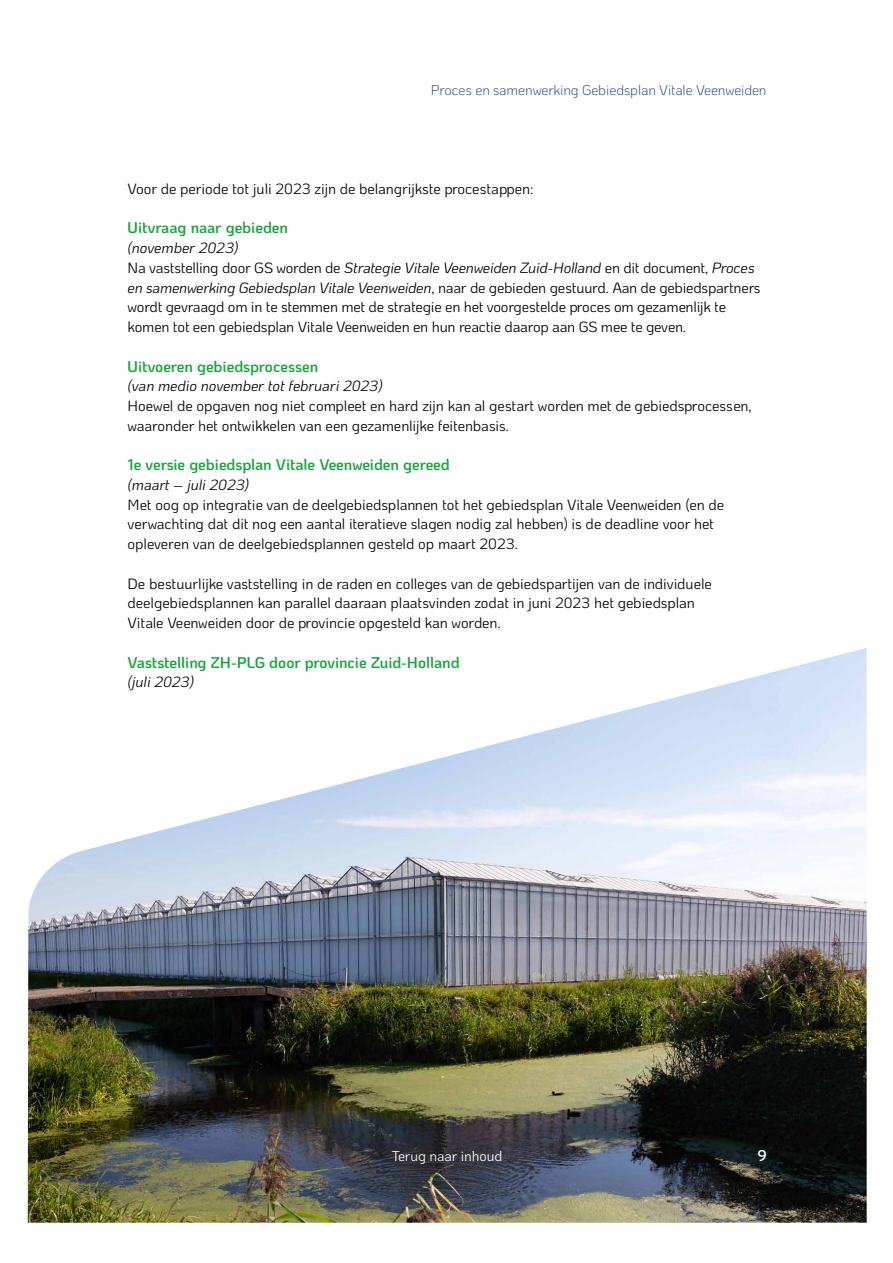
<style>
.page{position:relative;width:893px;height:1263px;background:#fff}
.page>*{position:absolute;margin:0;border:0;box-sizing:border-box;transform-origin:0 0}
.t1{font:600 15.45px "Ko Ho";letter-spacing:-.025em;color:#13a538}
.t2{font:600 15.45px "Ko Ho";color:#fff}
.t3{font:14.85px/19.8px "Ko Ho";letter-spacing:-.015em;color:#000}
.t4{font:italic 14.85px "Ko Ho";letter-spacing:-.035em;color:#000}
.t5{font:300 14.1px "Ko Ho";letter-spacing:-.02em;color:#174290}
.t6{font:14.1px "Ko Ho";letter-spacing:-.01em;color:#fff}
.s1{font-style:italic}
</style>
<div class="page">
<img style="left:28px;top:648px;width:839px;height:575px">
<p class="t5" style="left:431px;top:85px;width:337px">Proces en samenwerking Gebiedsplan Vitale Veenweiden</p>
<p class="t3" style="left:128px;top:180px;width:407px">Voor de periode tot juli 2023 zijn de belangrijkste procestappen:</p>
<p class="t1" style="left:128px;top:221px;width:162px">Uitvraag naar gebieden</p>
<p class="t3" style="left:128px;top:239px;width:635px"><span class="s1">(november 2023)<br></span>Na vaststelling door GS worden de <span class="s1">Strategie Vitale Veenweiden Zuid-Holland</span> en dit document, <span class="s1">Proces en samenwerking Gebiedsplan Vitale Veenweiden</span>, naar de gebieden gestuurd. Aan de gebiedspartners wordt gevraagd om in te stemmen met de strategie en het voorgestelde proces om gezamenlijk te komen tot een gebiedsplan Vitale Veenweiden en hun reactie daarop aan GS mee te geven.</p>
<p class="t1" style="left:128px;top:359px;width:192px">Uitvoeren gebiedsprocessen</p>
<p class="t4" style="left:128px;top:379px;width:258px">(van medio november tot februari 2023)</p>
<p class="t3" style="left:128px;top:397px;width:625px">Hoewel de opgaven nog niet compleet en hard zijn kan al gestart worden met de gebiedsprocessen, waaronder het ontwikkelen van een gezamenlijke feitenbasis.</p>
<p class="t1" style="left:128px;top:458px;width:324px">1e versie gebiedsplan Vitale Veenweiden gereed</p>
<p class="t4" style="left:128px;top:478px;width:125px">(maart – juli 2023)</p>
<p class="t3" style="left:128px;top:496px;width:598px">Met oog op integratie van de deelgebiedsplannen tot het gebiedsplan Vitale Veenweiden (en de verwachting dat dit nog een aantal iteratieve slagen nodig zal hebben) is de deadline voor het opleveren van de deelgebiedsplannen gesteld op maart 2023.</p>
<p class="t3" style="left:128px;top:574px;width:586px">De bestuurlijke vaststelling in de raden en colleges van de gebiedspartijen van de individuele deelgebiedsplannen kan parallel daaraan plaatsvinden zodat in juni 2023 het gebiedsplan<br>Vitale Veenweiden door de provincie opgesteld kan worden.</p>
<p class="t1" style="left:128px;top:655px;width:334px">Vaststelling ZH-PLG door provincie Zuid-Holland</p>
<p class="t4" style="left:128px;top:675px;width:69px">(juli 2023)</p>
<p class="t6" style="left:392px;top:1149px;width:112px">Terug naar inhoud</p>
<p class="t2" style="left:757px;top:1148px;width:11px">9</p>
</div>
